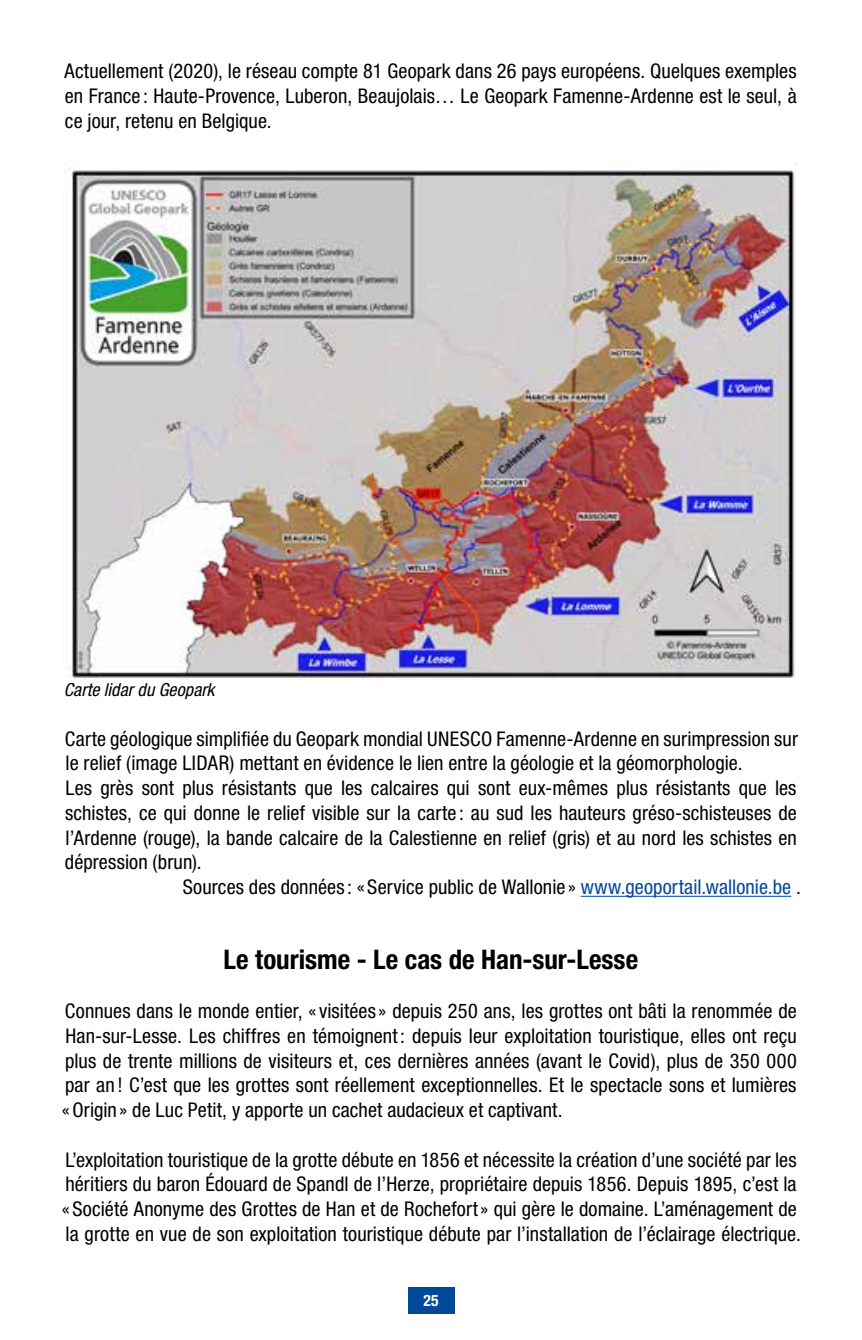
<style>
.page{position:relative;width:862px;height:1340px;background:#fff}
.page>*{position:absolute;margin:0;border:0;box-sizing:border-box;transform-origin:0 0}
.t1{font:700 condensed 27px "Helvetica Neue LT Std";color:#000}
.t2{font:condensed 20.25px/24.8px "Helvetica Neue LT Std";letter-spacing:.005em;color:#000;text-align:justify}
.t3{font:italic condensed 18px "Helvetica Neue LT Std";letter-spacing:.005em;color:#000}
.t4{font:700 condensed 15.75px "Helvetica Neue LT Std";color:#fff}
.s1{color:#00489a}
</style>
<div class="page">
<div style="left:408px;top:1286px;width:46px;height:27px;background:#00489a"></div>
<hr style="left:580px;top:895px;width:210px;height:1px;background:#00489a">
<img style="left:65px;top:163px;width:732px;height:516px">
<p class="t2" style="left:64px;top:59px;width:733px">Actuellement (2020), le réseau compte 81 Geopark dans 26 pays européens. Quelques exemples en France : Haute-Provence, Luberon, Beaujolais… Le Geopark Famenne-Ardenne est le seul, à ce jour, retenu en Belgique.</p>
<p class="t3" style="left:64px;top:679px;width:152px">Carte lidar du Geopark</p>
<p class="t2" style="left:65px;top:726px;width:734px">Carte géologique simplifiée du Geopark mondial UNESCO Famenne-Ardenne en surimpression sur</p>
<p class="t2" style="left:66px;top:750px;width:678px">le relief (image LIDAR) mettant en évidence le lien entre la géologie et la géomorphologie.</p>
<p class="t2" style="left:65px;top:775px;width:732px">Les grès sont plus résistants que les calcaires qui sont eux-mêmes plus résistants que les</p>
<p class="t2" style="left:65px;top:800px;width:732px">schistes, ce qui donne le relief visible sur la carte : au sud les hauteurs gréso-schisteuses de</p>
<p class="t2" style="left:66px;top:825px;width:732px">l’Ardenne (rouge), la bande calcaire de la Calestienne en relief (gris) et au nord les schistes en</p>
<p class="t2" style="left:65px;top:849px;width:138px">dépression (brun).</p>
<p class="t2" style="left:183px;top:874px;width:619px">Sources des données : «Service public de Wallonie » <span class="s1">www.geoportail.wallonie.be</span> .</p>
<h1 class="t1" style="left:223px;top:942px;width:416px">Le tourisme - Le cas de Han-sur-Lesse</h1>
<p class="t2" style="left:62px;top:998px;width:736px">Connues dans le monde entier, « visitées » depuis 250 ans, les grottes ont bâti la renommée de Han-sur-Lesse. Les chiffres en témoignent: depuis leur exploitation touristique, elles ont reçu plus de trente millions de visiteurs et, ces dernières années (avant le Covid), plus de 350 000 par an ! C’est que les grottes sont réellement exceptionnelles. Et le spectacle sons et lumières «Origin » de Luc Petit, y apporte un cachet audacieux et captivant.</p>
<p class="t2" style="left:62px;top:1146px;width:740px;text-align:left">L’exploitation touristique de la grotte débute en 1856 et nécessite la création d’une société par les héritiers du baron Édouard de Spandl de l’Herze, propriétaire depuis 1856. Depuis 1895, c’est la « Société Anonyme des Grottes de Han et de Rochefort» qui gère le domaine. L’aménagement de la grotte en vue de son exploitation touristique débute par l’installation de l’éclairage électrique.</p>
<p class="t4" style="left:423px;top:1290px;width:17px">25</p>
</div>
